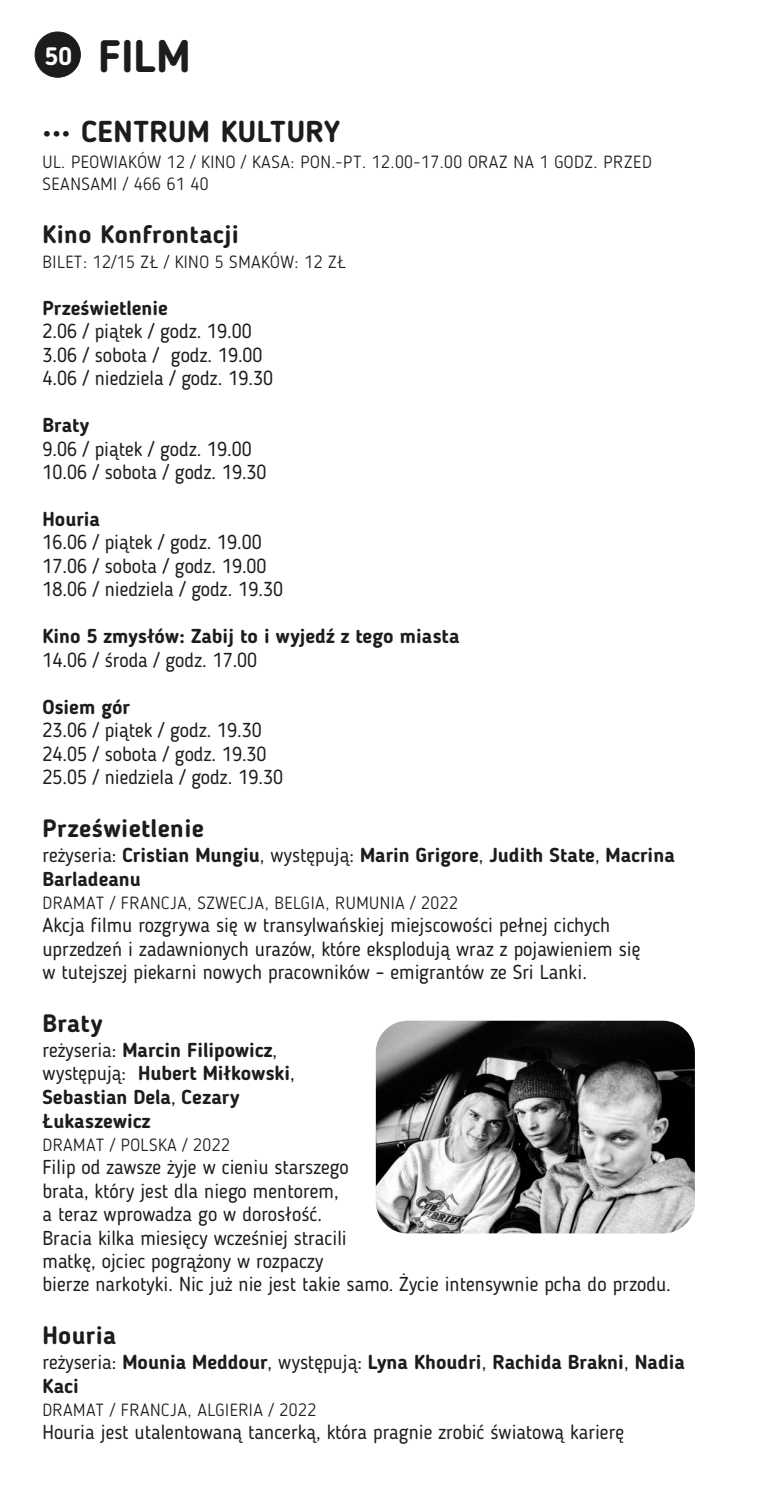
<style>
.page{position:relative;width:780px;height:1489px;background:#fff}
.page>*{position:absolute;margin:0;border:0;box-sizing:border-box;transform-origin:0 0}
.t1{font:700 45px "Blogger Sans";color:#1c1c1c}
.t2{font:700 30px "Blogger Sans";letter-spacing:.015em;color:#1c1c1c}
.t3{font:700 25px "Blogger Sans";letter-spacing:.015em;color:#1c1c1c}
.t4{font:20px/23.5px "Blogger Sans";color:#1c1c1c}
.t5{font:700 20px/23.5px "Blogger Sans";color:#1c1c1c}
.t6{font:300 17.5px/22.5px "Blogger Sans";letter-spacing:.03em;color:#1c1c1c}
.s1{font-weight:400}
.s2{font-weight:400;color:#212121}
</style>
<div class="page">
<div style="left:35px;top:32px;width:46px;height:45px;background:#1c1c1c;border:1px solid #1c1c1c;border-radius:50%"></div>
<img style="left:376px;top:1020px;width:318px;height:213px;border-radius:32px">
<h1 class="t1" style="left:45px;top:37px;width:147px"><sup>50</sup> FILM</h1>
<h2 class="t2" style="left:43px;top:119px;width:299px">••• CENTRUM KULTURY</h2>
<p class="t6" style="left:42px;top:152px;width:610px">UL. PEOWIAKÓW 12 / KINO / KASA: PON.-PT. 12.00-17.00 ORAZ NA 1 GODZ. PRZED<br>SEANSAMI / 466 61 40</p>
<p class="t3" style="left:42px;top:224px;width:198px">Kino Konfrontacji</p>
<p class="t6" style="left:42px;top:252px;width:305px">BILET: 12/15 ZŁ / KINO 5 SMAKÓW: 12 ZŁ</p>
<p class="t5" style="left:42px;top:298px;width:127px">Prześwietlenie</p>
<p class="t4" style="left:42px;top:321px;width:232px">2.06 / piątek / godz. 19.00<br>3.06 / sobota / godz. 19.00<br>4.06 / niedziela / godz. 19.30</p>
<p class="t5" style="left:42px;top:415px;width:48px">Braty</p>
<p class="t4" style="left:42px;top:438px;width:226px">9.06 / piątek / godz. 19.00<br>10.06 / sobota / godz. 19.30</p>
<p class="t5" style="left:42px;top:509px;width:59px">Houria</p>
<p class="t4" style="left:42px;top:532px;width:242px">16.06 / piątek / godz. 19.00<br>17.06 / sobota / godz. 19.00<br>18.06 / niedziela / godz. 19.30</p>
<p class="t5" style="left:42px;top:626px;width:418px">Kino 5 zmysłów: Zabij to i wyjedź z tego miasta</p>
<p class="t4" style="left:42px;top:650px;width:216px">14.06 / środa / godz. 17.00</p>
<p class="t5" style="left:42px;top:697px;width:89px">Osiem gór</p>
<p class="t4" style="left:42px;top:720px;width:242px">23.06 / piątek / godz. 19.30<br>24.05 / sobota / godz. 19.30<br>25.05 / niedziela / godz. 19.30</p>
<p class="t3" style="left:42px;top:818px;width:163px">Prześwietlenie</p>
<p class="t5" style="left:42px;top:844px;width:633px"><span class="s1">reżyseria:</span> Cristian Mungiu<span class="s2">, występują:</span> Marin Grigore<span class="s1">,</span> Judith State<span class="s1">,</span> Macrina<br>Barladeanu</p>
<p class="t6" style="left:42px;top:892px;width:417px">DRAMAT / FRANCJA, SZWECJA, BELGIA, RUMUNIA / 2022</p>
<p class="t4" style="left:42px;top:915px;width:599px">Akcja filmu rozgrywa się w transylwańskiej miejscowości pełnej cichych uprzedzeń i zadawnionych urazów, które eksplodują wraz z pojawieniem się w tutejszej piekarni nowych pracowników – emigrantów ze Sri Lanki.</p>
<p class="t3" style="left:42px;top:1012px;width:62px">Braty</p>
<p class="t5" style="left:42px;top:1039px;width:254px"><span class="s1">reżyseria:</span> Marcin Filipowicz<span class="s1">, występują:</span> Hubert Miłkowski<span class="s1">,<br></span>Sebastian Dela<span class="s1">,</span> Cezary<br>Łukaszewicz</p>
<p class="t6" style="left:42px;top:1134px;width:189px">DRAMAT / POLSKA / 2022</p>
<p class="t4" style="left:42px;top:1157px;width:629px">Filip od zawsze żyje w cieniu starszego<br>brata, który jest dla niego mentorem,<br>a teraz wprowadza go w dorosłość.<br>Bracia kilka miesięcy wcześniej stracili<br>matkę, ojciec pogrążony w rozpaczy<br>bierze narkotyki. Nic już nie jest takie samo. Życie intensywnie pcha do przodu.</p>
<p class="t3" style="left:42px;top:1325px;width:75px">Houria</p>
<p class="t5" style="left:42px;top:1351px;width:644px"><span class="s1">reżyseria:</span> Mounia Meddour<span class="s1">, występują:</span> Lyna Khoudri<span class="s1">,</span> Rachida Brakni<span class="s1">,</span> Nadia<br>Kaci</p>
<p class="t6" style="left:42px;top:1399px;width:275px">DRAMAT / FRANCJA, ALGIERIA / 2022</p>
<p class="t4" style="left:42px;top:1422px;width:583px">Houria jest utalentowaną tancerką, która pragnie zrobić światową karierę</p>
</div>
